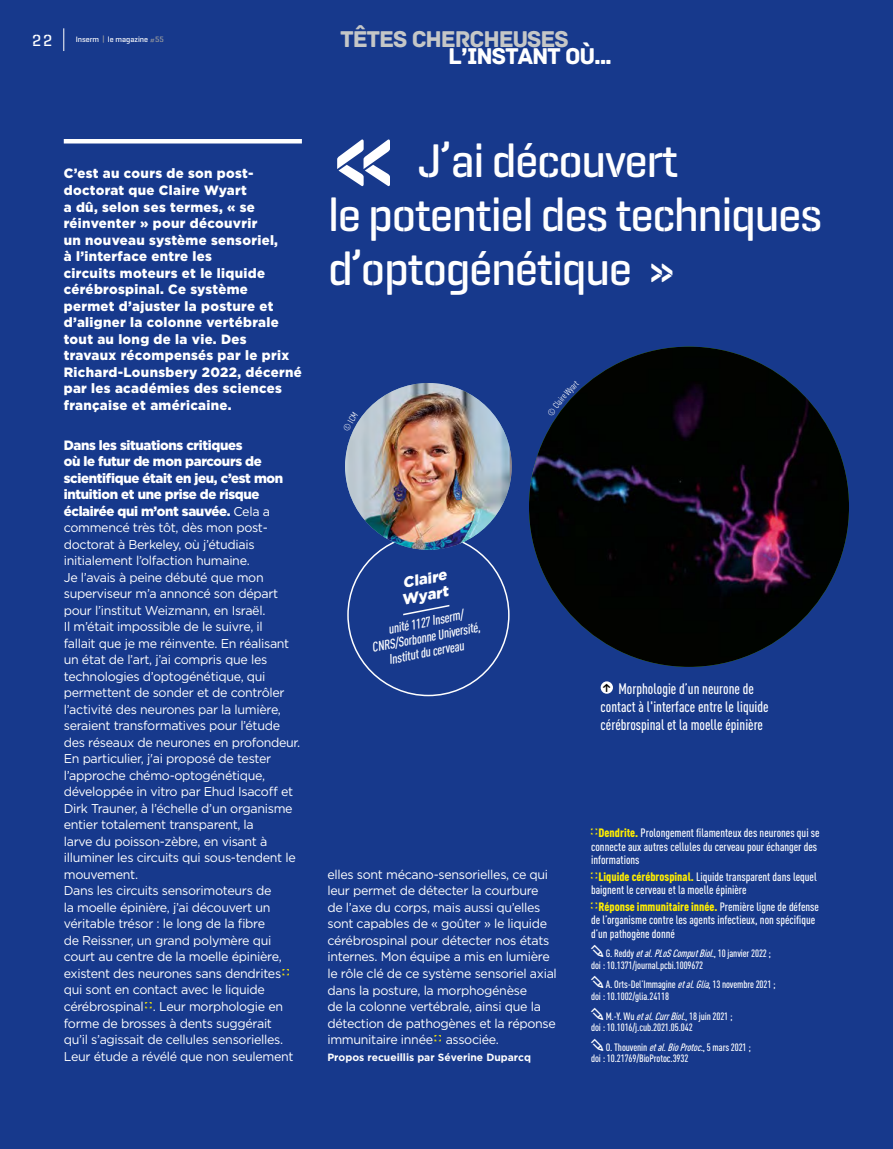
<style>
.page{position:relative;width:893px;height:1149px;background:#fff}
.page>*{position:absolute;margin:0;border:0;box-sizing:border-box;transform-origin:0 0}
.t1{font:500 120px "Geogrotesque Stencil A";color:#fff}
.t2{font:500 48px/54px "Geogrotesque Stencil A";letter-spacing:-.03em;color:#fff}
.t3{font:24px "Archive";letter-spacing:-.05em;color:#c5c7c7}
.t4{font:24px "Archive";letter-spacing:-.05em;color:#fff}
.t5{font:500 16.5px "Geogrotesque Stencil A";color:#fff}
.t6{font:500 condensed 15px/18px "DINOT";color:#fff;text-align:center}
.t7{font:italic 900 15px/16.5px "Gotham";color:#fff}
.t8{font:900 13.5px/16.5px "Gotham";letter-spacing:.025em;color:#fff}
.t9{font:900 13.5px/16.5px "Gotham";letter-spacing:-.025em;color:#fff}
.t10{font:italic 500 condensed 13.5px/15px "DINOT";color:#fff;text-align:center}
.t11{font:12.75px/16.5px "Gotham";letter-spacing:-.025em;color:#fff}
.t12{font:500 condensed 12px/13.5px "DINOT";color:#fff}
.t13{font:500 condensed 10.5px/11.2px "DINOT";letter-spacing:-.01em;color:#fff}
.t14{font:700 10.5px "Gotham";color:#fff}
.t15{font:500 7.95px "Geogrotesque Stencil A";color:#fff}
.s1{color:#9d9e9e}
.s2{font-weight:400;font-size:12.75px}
.s3{color:#ffed00}
.s4{font-weight:900;color:#ffed00}
.s5{font-style:italic}
</style>
<div class="page">
<div style="left:0;top:0;width:893px;height:1148px;background:#17398c"></div>
<svg style="left:403px;top:604px;width:47px;height:12px"></svg>
<hr style="left:64px;top:139px;width:238px;height:4px;background:#fff">
<img style="left:345px;top:383px;width:167px;height:166px;border-radius:83px">
<img style="left:529px;top:346px;width:320px;height:320px;border-radius:160px">
<div style="left:601px;top:681px;width:12px;height:12px;background:#fff;border-radius:50%"></div>
<svg style="left:63px;top:28px;width:1px;height:23px"></svg>
<svg style="left:352px;top:422px;width:6px;height:10px"></svg>
<svg style="left:557px;top:390px;width:22px;height:26px"></svg>
<p class="t5" style="left:32px;top:30px;width:21px">22</p>
<p class="t15" style="left:76px;top:34px;width:90px">Inserm <span class="s1">|</span> le magazine <span class="s1">#55</span></p>
<h3 class="t3" style="left:340px;top:25px;width:230px">TÊTES CHERCHEUSES</h3>
<h3 class="t4" style="left:448px;top:42px;width:165px">L’INSTANT OÙ...</h3>
<p class="t8" style="left:64px;top:165px;width:240px">C’est au cours de son post&shy;doctorat que Claire Wyart<br>a dû, selon ses termes, « se réinventer » pour découvrir<br>un nouveau système sensoriel,<br>à l’interface entre les<br>circuits moteurs et le liquide cérébrospinal. Ce système permet d’ajuster la posture et d’aligner la colonne vertébrale tout au long de la vie. Des travaux récompensés par le prix<br>Richard-Lounsbery 2022, décerné par les académies des sciences française et américaine.</p>
<p class="t9" style="left:64px;top:436px;width:221px">Dans les situations critiques<br>où le futur de mon parcours de scientifique était en jeu, c’est mon intuition et une prise de risque éclairée qui m’ont sauvée. <span class="s2">Cela a</span></p>
<p class="t11" style="left:64px;top:519px;width:238px">commencé très tôt, dès mon post&shy;doctorat à Berkeley, où j’étudiais initialement l’olfaction humaine.<br>Je l’avais à peine débuté que mon superviseur m’a annoncé son départ pour l’institut Weizmann, en Israël.<br>Il m’était impossible de le suivre, il<br>fallait que je me réinvente. En réalisant un état de l’art, j’ai compris que les technologies d’optogénétique, qui permettent de sonder et de contrôler l’activité des neurones par la lumière, seraient transformatives pour l’étude des réseaux de neurones en profondeur.<br>En particulier, j'ai proposé de tester l’approche chémo-optogénétique, développée in vitro par Ehud Isacoff et Dirk Trauner, à l’échelle d’un organisme entier totalement transparent, la<br>larve du poisson-zèbre, en visant à illuminer les circuits qui sous-tendent le mouvement.<br>Dans les circuits sensorimoteurs de<br>la moelle épinière, j’ai découvert un véritable trésor : le long de la fibre<br>de Reissner, un grand polymère qui court au centre de la moelle épinière, existent des neurones sans dendrites<span class="s3">✓ </span>qui sont en contact avec le liquide cérébrospinal<span class="s3">✓</span>. Leur morphologie en forme de brosses à dents suggérait<br>qu’il s’agissait de cellules sensorielles.<br>Leur étude a révélé que non seulement</p>
<h1 class="t1" style="left:328px;top:76px;width:73px">«</h1>
<h2 class="t2" style="left:328px;top:133px;width:496px;text-indent:90px">J’ai découvert<br>le potentiel des techniques d’optogénétique »</h2>
<p class="t7" style="left:397px;top:575px;width:50px;rotate:-11deg">Claire<br>Wyart</p>
<p class="t10" style="left:368px;top:625px;width:112px;rotate:-11deg">unité 1127 Inserm/<br>CNRS/Sorbonne Université,<br>Institut du cerveau</p>
<p class="t6" style="left:601px;top:679px;width:169px">Morphologie d’un neurone de contact à l'interface entre le liquide cérébrospinal et la moelle épinière</p>
<p class="t11" style="left:327px;top:865px;width:231px">elles sont mécano-sensorielles, ce qui leur permet de détecter la courbure de l’axe du corps, mais aussi qu’elles sont capables de « goûter » le liquide cérébrospinal pour détecter nos états internes. Mon équipe a mis en lumière le rôle clé de ce système sensoriel axial dans la posture, la morphogénèse<br>de la colonne vertébrale, ainsi que la détection de pathogènes et la réponse immunitaire innée<span class="s3">✓</span> associée.</p>
<p class="t14" style="left:327px;top:1049px;width:205px">Propos recueillis par Séverine Duparcq</p>
<p class="t12" style="left:591px;top:825px;width:230px"><span class="s3">✔</span><span class="s4">Dendrite.</span> Prolongement filamenteux des neurones qui se connecte aux autres cellules du cerveau pour échanger des informations</p>
<p class="t12" style="left:591px;top:869px;width:227px"><span class="s3">✔</span><span class="s4">Liquide cérébrospinal.</span> Liquide transparent dans lequel baignent le cerveau et la moelle épinière</p>
<p class="t12" style="left:591px;top:899px;width:229px"><span class="s3">✔</span><span class="s4">Réponse immunitaire innée.</span> Première ligne de défense de l’organisme contre les agents infectieux, non spécifique d’un pathogène donné</p>
<p class="t13" style="left:591px;top:947px;width:182px;text-indent:15px">G . Red dy <span class="s5">etal.PLoSComputBiol.</span>, 1 0 ja nvi e r 2 0 2 2 ; doi : 10.1371/journal.pcbi.1009672</p>
<p class="t13" style="left:591px;top:978px;width:186px;text-indent:15px">A. Orts-Del’Immagine <span class="s5">etal.Glia</span>, 13 novembre 2021 ; doi : 10.1002/glia.24118</p>
<p class="t13" style="left:591px;top:1009px;width:143px;text-indent:15px">M.-Y. Wu <span class="s5">etal.CurrBiol.</span>, 18 juin 2021 ; doi : 10.1016/j.cub.2021.05.042</p>
<p class="t13" style="left:591px;top:1040px;width:161px;text-indent:15px">O. Thouvenin <span class="s5">etal.BioProtoc.</span>, 5 mars 2021 ; doi : 10.21769/BioProtoc.3932</p>
</div>
